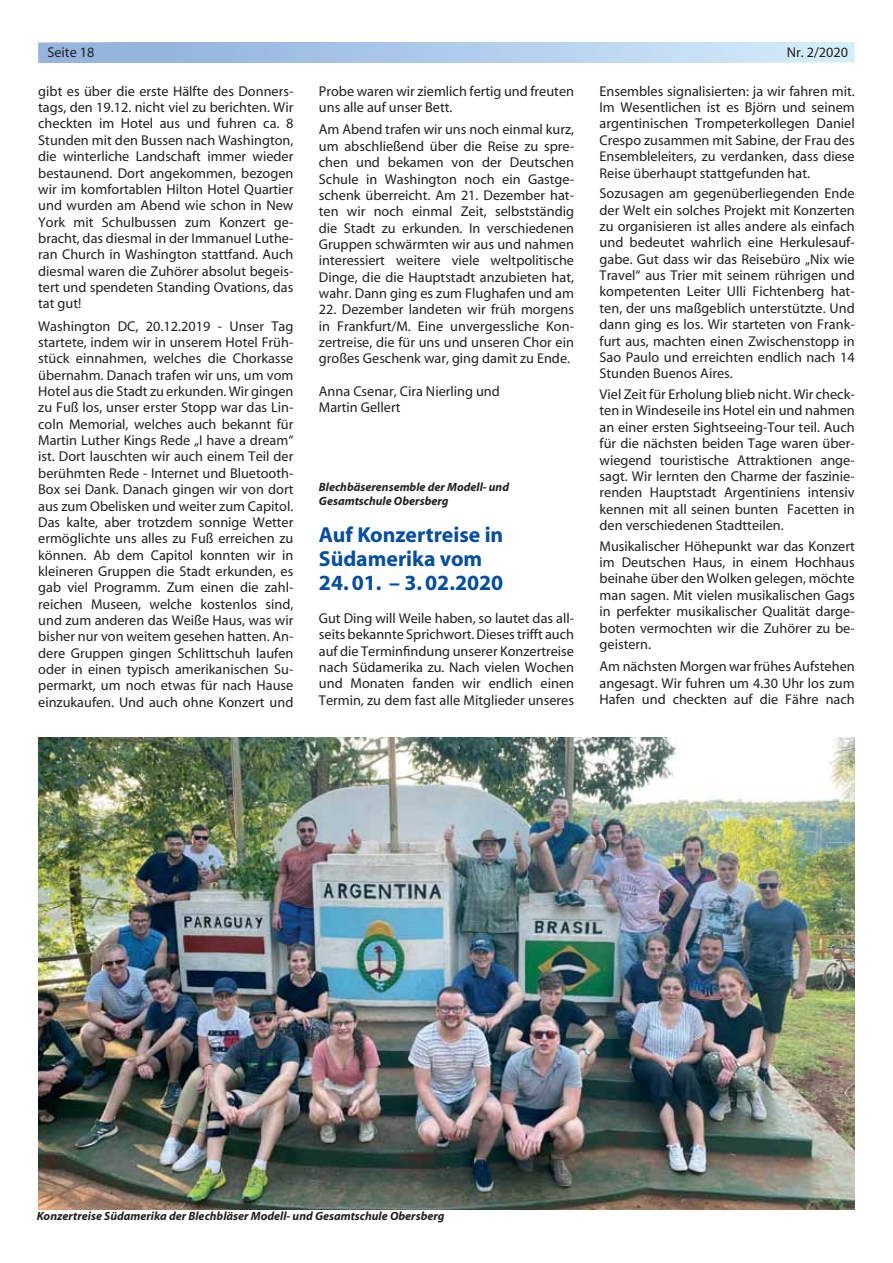
<style>
.page{position:relative;width:893px;height:1263px;background:#fff}
.page>*{position:absolute;margin:0;border:0;box-sizing:border-box;transform-origin:0 0}
.t1{font:700 21.75px/24px "Myriad";color:#034ea2}
.t2{font:14.25px/16.4px "Myriad";color:#231f20;text-align:justify}
.t3{font:italic 700 12px/13.5px "Myriad";color:#231f20}
</style>
<div class="page">
<img style="left:38px;top:738px;width:816px;height:471px">
<svg style="left:38px;top:43px;width:817px;height:19px;background:#afcceb"></svg>
<p class="t2" style="left:47px;top:46px;width:48px">Seite 18</p>
<p class="t2" style="left:787px;top:46px;width:63px">Nr. 2/2020</p>
<p class="t2" style="left:38px;top:84px;width:257px">gibt es über die erste Hälfte des Donners&shy;tags, den 19.12. nicht viel zu berichten. Wir checkten im Hotel aus und fuhren ca. 8<br>Stunden mit den Bussen nach Washington, die winterliche Landschaft immer wieder bestaunend. Dort angekommen, bezogen wir im komfortablen Hilton Hotel Quartier und wurden am Abend wie schon in New York mit Schulbussen zum Konzert ge&shy;bracht, das diesmal in der Immanuel Luthe&shy;ran Church in Washington stattfand. Auch diesmal waren die Zuhörer absolut begeis&shy;tert und spendeten Standing Ovations, das tat gut!</p>
<p class="t2" style="left:38px;top:319px;width:257px">Washington DC, 20.12.2019 - Unser Tag startete, indem wir in unserem Hotel Früh&shy;stück einnahmen, welches die Chorkasse übernahm. Danach trafen wir uns, um vom Hotel aus die Stadt zu erkunden. Wir gingen zu Fuß los, unser erster Stopp war das Lin&shy;coln Memorial, welches auch bekannt für Martin Luther Kings Rede „I have a dream“ ist. Dort lauschten wir auch einem Teil der berühmten Rede - Internet und Bluetooth-Box sei Dank. Danach gingen wir von dort aus zum Obelisken und weiter zum Capitol.<br>Das kalte, aber trotzdem sonnige Wetter ermöglichte uns alles zu Fuß erreichen zu können. Ab dem Capitol konnten wir in kleineren Gruppen die Stadt erkunden, es gab viel Programm. Zum einen die zahl&shy;reichen Museen, welche kostenlos sind, und zum anderen das Weiße Haus, was wir bisher nur von weitem gesehen hatten. An&shy;dere Gruppen gingen Schlittschuh laufen oder in einen typisch amerikanischen Su&shy;permarkt, um noch etwas für nach Hause einzukaufen. Und auch ohne Konzert und</p>
<p class="t2" style="left:319px;top:84px;width:257px">Probe waren wir ziemlich fertig und freuten uns alle auf unser Bett.</p>
<p class="t2" style="left:319px;top:123px;width:257px">Am Abend trafen wir uns noch einmal kurz, um abschließend über die Reise zu spre&shy;chen und bekamen von der Deutschen Schule in Washington noch ein Gastge&shy;schenk überreicht. Am 21. Dezember hat&shy;ten wir noch einmal Zeit, selbstständig die Stadt zu erkunden. In verschiedenen Gruppen schwärmten wir aus und nahmen interessiert weitere viele weltpolitische Dinge, die die Hauptstadt anzubieten hat, wahr. Dann ging es zum Flughafen und am</p>
<p class="t2" style="left:319px;top:302px;width:257px">22. Dezember landeten wir früh morgens in Frankfurt/M. Eine unvergessliche Kon&shy;zertreise, die für uns und unseren Chor ein großes Geschenk war, ging damit zu Ende.</p>
<p class="t2" style="left:319px;top:384px;width:182px">Anna Csenar, Cira Nierling und<br>Martin Gellert</p>
<p class="t3" style="left:319px;top:481px;width:192px">Blechbäserensemble der Modell- und<br>Gesamtschule Obersberg</p>
<h1 class="t1" style="left:319px;top:525px;width:186px">Auf Konzertreise in<br>Südamerika vom</h1>
<h1 class="t1" style="left:319px;top:573px;width:186px">24. 01. – 3. 02.2020</h1>
<p class="t2" style="left:319px;top:611px;width:257px">Gut Ding will Weile haben, so lautet das all&shy;seits bekannte Sprichwort. Dieses trifft auch auf die Terminfindung unserer Konzertreise nach Südamerika zu. Nach vielen Wochen und Monaten fanden wir endlich einen Termin, zu dem fast alle Mitglieder unseres</p>
<p class="t2" style="left:600px;top:84px;width:257px">Ensembles signalisierten: ja wir fahren mit.<br>Im Wesentlichen ist es Björn und seinem argentinischen Trompeterkollegen Daniel Crespo zusammen mit Sabine, der Frau des Ensembleleiters, zu verdanken, dass diese Reise überhaupt stattgefunden hat.</p>
<p class="t2" style="left:600px;top:187px;width:257px">Sozusagen am gegenüberliegenden Ende der Welt ein solches Projekt mit Konzerten zu organisieren ist alles andere als einfach und bedeutet wahrlich eine Herkulesauf&shy;gabe. Gut dass wir das Reisebüro „Nix wie Travel“ aus Trier mit seinem rührigen und kompetenten Leiter Ulli Fichtenberg hat&shy;ten, der uns maßgeblich unterstützte. Und dann ging es los. Wir starteten von Frank&shy;furt aus, machten einen Zwischenstopp in Sao Paulo und erreichten endlich nach 14<br>Stunden Buenos Aires.</p>
<p class="t2" style="left:600px;top:387px;width:257px">Viel Zeit für Erholung blieb nicht. Wir check&shy;ten in Windeseile ins Hotel ein und nahmen an einer ersten Sightseeing-Tour teil. Auch für die nächsten beiden Tage waren über&shy;wiegend touristische Attraktionen ange&shy;sagt. Wir lernten den Charme der faszinie&shy;renden Hauptstadt Argentiniens intensiv kennen mit all seinen bunten Facetten in den verschiedenen Stadtteilen.</p>
<p class="t2" style="left:600px;top:539px;width:257px">Musikalischer Höhepunkt war das Konzert im Deutschen Haus, in einem Hochhaus beinahe über den Wolken gelegen, möchte man sagen. Mit vielen musikalischen Gags in perfekter musikalischer Qualität darge&shy;boten vermochten wir die Zuhörer zu be&shy;geistern.</p>
<p class="t2" style="left:600px;top:659px;width:257px">Am nächsten Morgen war frühes Aufstehen angesagt. Wir fuhren um 4.30 Uhr los zum Hafen und checkten auf die Fähre nach</p>
<p class="t3" style="left:37px;top:1210px;width:409px">Konzertreise Südamerika der Blechbläser Modell- und Gesamtschule Obersberg</p>
</div>
